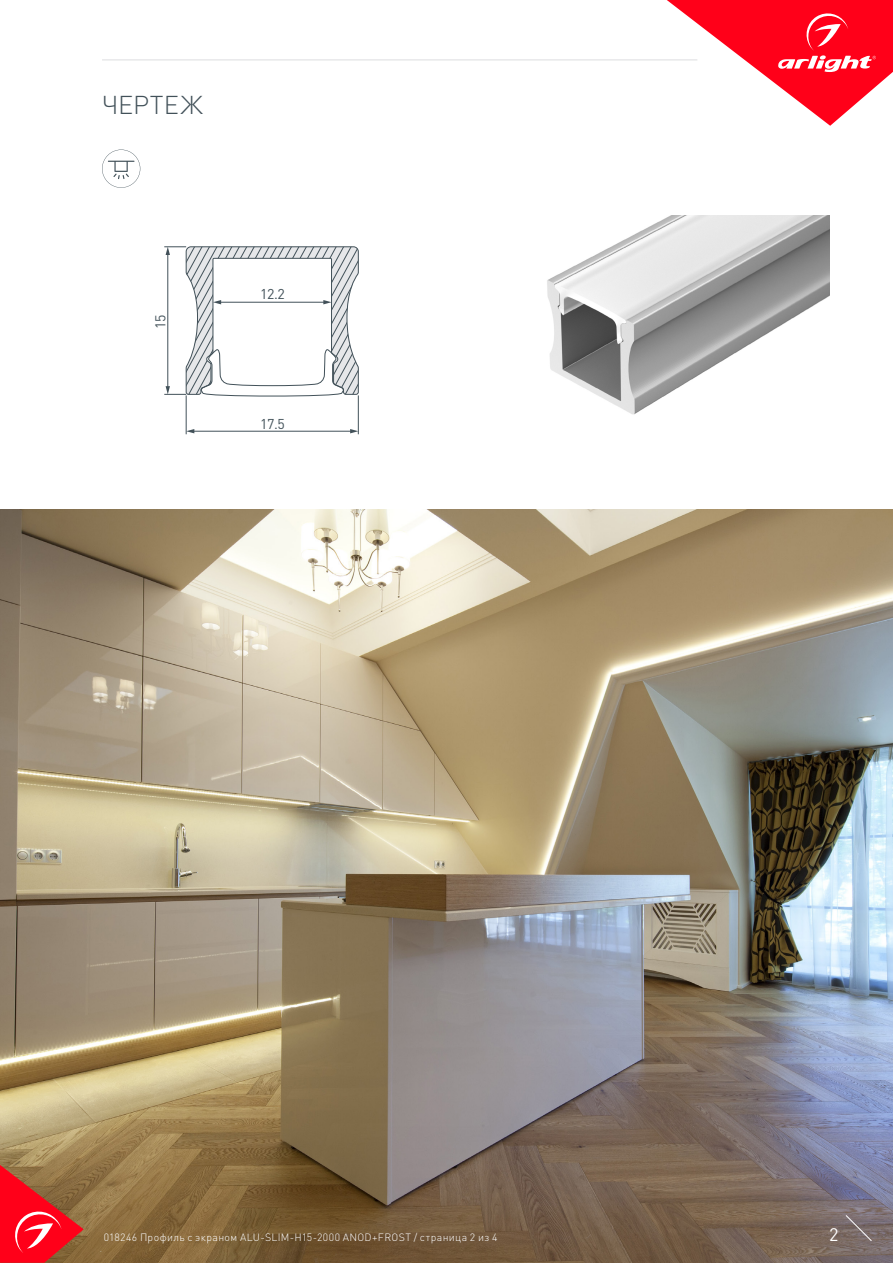
<style>
.page{position:relative;width:893px;height:1263px;background:#fff}
.page>*{position:absolute;margin:0;border:0;box-sizing:border-box;transform-origin:0 0}
.t1{font:300 25.5px "DIN Pro";letter-spacing:.01em;color:#425159}
.t2{font:18px "DIN Pro";color:#fff}
.t3{font:14.1px "DIN Pro";color:#425159}
.t4{font:300 10.5px "DIN Pro";letter-spacing:.035em;color:#fff}
</style>
<div class="page">
<hr style="left:193px;top:431px;width:159px;height:1px;background:#425159">
<svg style="left:350px;top:429px;width:8px;height:4px"></svg>
<svg style="left:187px;top:429px;width:7px;height:4px"></svg>
<svg style="left:164px;top:246px;width:195px;height:151px"></svg>
<hr style="left:186px;top:395px;width:1px;height:39px;background:#425159">
<hr style="left:358px;top:395px;width:1px;height:39px;background:#425159">
<img style="left:0;top:510px;width:893px;height:753px">
<svg style="left:0;top:1165px;width:84px;height:98px"></svg>
<svg style="left:845px;top:1215px;width:27px;height:26px"></svg>
<svg style="left:667px;top:0;width:226px;height:126px"></svg>
<hr style="left:102px;top:60px;width:595px;height:1px;background:#dcdddf">
<img style="left:547px;top:215px;width:282px;height:200px">
<svg style="left:102px;top:150px;width:38px;height:38px"></svg>
<p class="t1" style="left:102px;top:87px;width:102px">ЧЕРТЕЖ</p>
<p class="t3" style="left:151px;top:329px;width:16px;rotate:-90deg">15</p>
<p class="t3" style="left:260px;top:285px;width:26px">12.2</p>
<p class="t3" style="left:260px;top:414px;width:26px">17.5</p>
<p class="t4" style="left:104px;top:1230px;width:395px">018246 Профиль с экраном ALU-SLIM-H15-2000 ANOD+FROST / страница 2 из 4</p>
<p class="t2" style="left:829px;top:1222px;width:11px">2</p>
</div>
